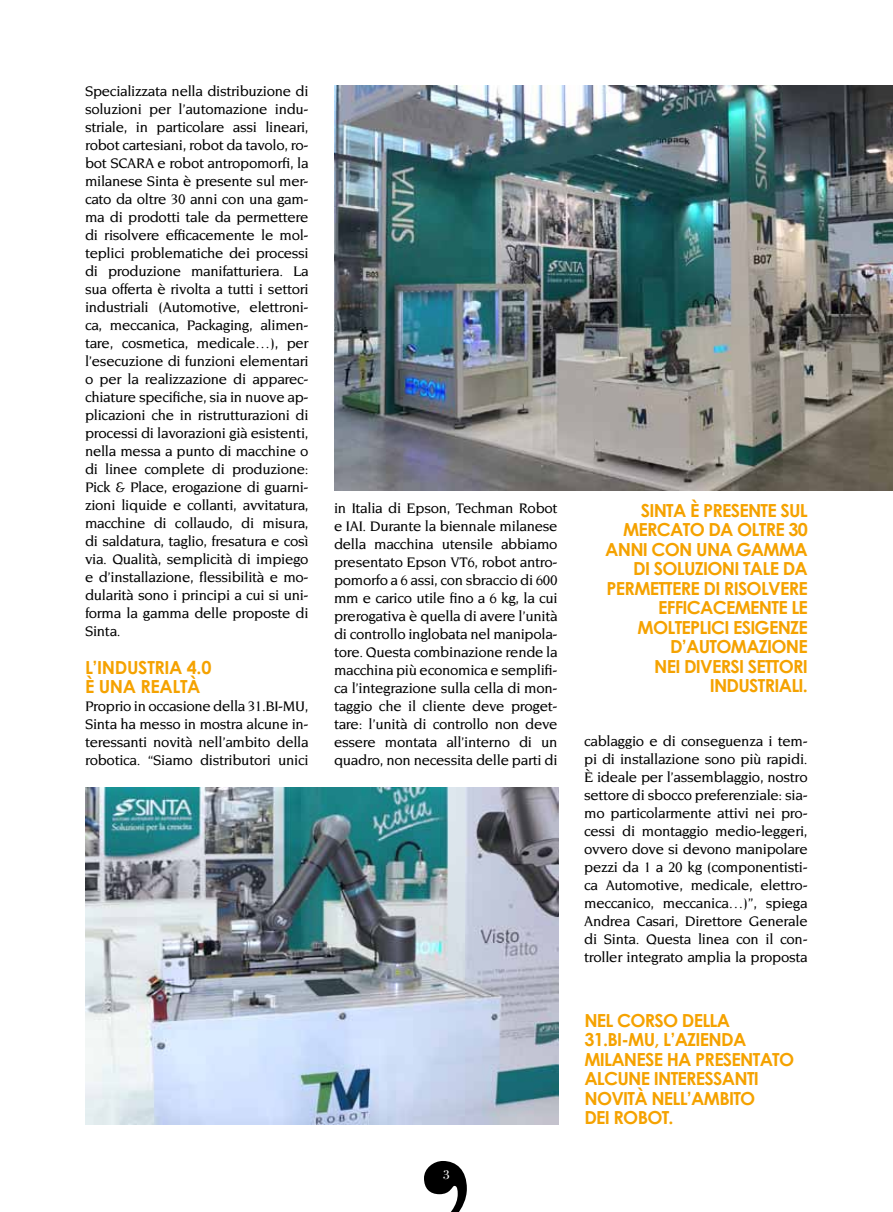
<style>
.page{position:relative;width:893px;height:1212px;background:#fff}
.page>*{position:absolute;margin:0;border:0;box-sizing:border-box;transform-origin:0 0}
.t1{font:700 18px/19.5px "Century Gothic";letter-spacing:-.04em;color:#f5a200}
.t2{font:700 18px/19.5px "Century Gothic";letter-spacing:-.02em;color:#f5a200}
.t3{font:500 15px/18px "Novarese Std";letter-spacing:-.02em;color:#000;text-align:justify}
.t4{font:13.5px "Bodoni Std";color:#fff}
</style>
<div class="page">
<svg style="left:424px;top:1161px;width:43px;height:51px"></svg>
<img style="left:334px;top:85px;width:559px;height:405px">
<img style="left:85px;top:788px;width:474px;height:337px">
<p class="t3" style="left:85px;top:82px;width:225px">Specializzata nella distribuzione di soluzioni per l’automazione indu&shy;striale, in particolare assi lineari, robot cartesiani, robot da tavolo, ro&shy;bot SCARA e robot antropomorfi, la milanese Sinta è presente sul mer&shy;cato da oltre 30 anni con una gam&shy;ma di prodotti tale da permettere di risolvere efficacemente le mol&shy;teplici problematiche dei processi di produzione manifatturiera. La sua offerta è rivolta a tutti i settori industriali (Automotive, elettroni&shy;ca, meccanica, Packaging, alimen&shy;tare, cosmetica, medicale…), per l’esecuzione di funzioni elementari o per la realizzazione di apparec&shy;chiature specifiche, sia in nuove ap&shy;plicazioni che in ristrutturazioni di processi di lavorazioni già esistenti, nella messa a punto di macchine o di linee complete di produzione:<br>Pick &amp; Place, erogazione di guarni&shy;zioni liquide e collanti, avvitatura, macchine di collaudo, di misura, di saldatura, taglio, fresatura e così via. Qualità, semplicità di impiego e d’installazione, flessibilità e mo&shy;dularità sono i principi a cui si uni&shy;forma la gamma delle proposte di Sinta.</p>
<p class="t2" style="left:85px;top:657px;width:128px">L’INDUSTRIA 4.0<br>È UNA REALTÀ</p>
<p class="t3" style="left:85px;top:697px;width:225px">Proprio in occasione della 31.BI-MU, Sinta ha messo in mostra alcune in&shy;teressanti novità nell’ambito della robotica. “Siamo distributori unici</p>
<p class="t3" style="left:334px;top:499px;width:225px">in Italia di Epson, Techman Robot e IAI. Durante la biennale milanese della macchina utensile abbiamo presentato Epson VT6, robot antro&shy;pomorfo a 6 assi, con sbraccio di 600 mm e carico utile fino a 6 kg, la cui prerogativa è quella di avere l’unità di controllo inglobata nel manipola&shy;tore. Questa combinazione rende la macchina più economica e semplifi&shy;ca l’integrazione sulla cella di mon&shy;taggio che il cliente deve proget&shy;tare: l’unità di controllo non deve essere montata all’interno di un quadro, non necessita delle parti di</p>
<p class="t4" style="left:443px;top:1166px;width:8px">3</p>
<p class="t1" style="left:641px;top:500px;width:19px">SINTA</p>
<p class="t1" style="left:690px;top:500px;width:33px">È PRESENTE</p>
<p class="t1" style="left:780px;top:500px;width:10px">SUL</p>
<p class="t1" style="left:623px;top:519px;width:138px">MERCATO DA OLTRE</p>
<p class="t1" style="left:788px;top:519px;width:21px">30</p>
<p class="t1" style="left:605px;top:539px;width:12px">ANNI</p>
<p class="t1" style="left:652px;top:539px;width:58px">CON UNA</p>
<p class="t1" style="left:633px;top:539px;width:175px;text-indent:103px">GAMMA<br>DI SOLUZIONI TALE</p>
<p class="t1" style="left:783px;top:558px;width:13px">DA</p>
<p class="t1" style="left:658px;top:578px;width:132px;text-indent:45px">DI RISOLVERE<br>EFFICACEMENTE</p>
<p class="t1" style="left:607px;top:578px;width:53px">PERMETTERE</p>
<p class="t1" style="left:791px;top:597px;width:9px">LE</p>
<p class="t1" style="left:638px;top:617px;width:106px">MOLTEPLICI ESIGEN</p>
<p class="t1" style="left:790px;top:617px;width:17px">ZE</p>
<p class="t1" style="left:670px;top:636px;width:127px">D’AUTOMAZIONE</p>
<p class="t1" style="left:654px;top:656px;width:67px">NEI DIVERSI</p>
<p class="t1" style="left:748px;top:656px;width:9px">SETT</p>
<p class="t1" style="left:779px;top:656px;width:22px">ORI</p>
<p class="t1" style="left:710px;top:675px;width:10px">INDUSTRIALI</p>
<p class="t1" style="left:803px;top:675px;width:7px">.</p>
<p class="t3" style="left:584px;top:732px;width:225px">cablaggio e di conseguenza i tem&shy;pi di installazione sono più rapidi.<br>È ideale per l’assemblaggio, nostro settore di sbocco preferenziale: sia&shy;mo particolarmente attivi nei pro&shy;cessi di montaggio medio-leggeri, ovvero dove si devono manipolare pezzi da 1 a 20 kg (componentisti&shy;ca Automotive, medicale, elettro&shy;meccanico, meccanica…)”, spiega Andrea Casari, Direttore Generale di Sinta. Questa linea con il con&shy;troller integrato amplia la proposta</p>
<p class="t1" style="left:584px;top:1010px;width:123px">NEL CORSO DELLA<br>31.BI-MU, L’AZIENDA<br>MILANESE</p>
<p class="t1" style="left:667px;top:1049px;width:48px">HA PRESENTAT</p>
<p class="t1" style="left:779px;top:1049px;width:17px">O</p>
<p class="t1" style="left:584px;top:1068px;width:45px">ALCUNE</p>
<p class="t1" style="left:584px;top:1068px;width:80px;text-align:right">INTERESSANTI<br>NOVITÀ NELL</p>
<p class="t1" style="left:687px;top:1088px;width:70px">’AMBITO</p>
<p class="t1" style="left:584px;top:1107px;width:91px">DEI ROBOT.</p>
</div>
